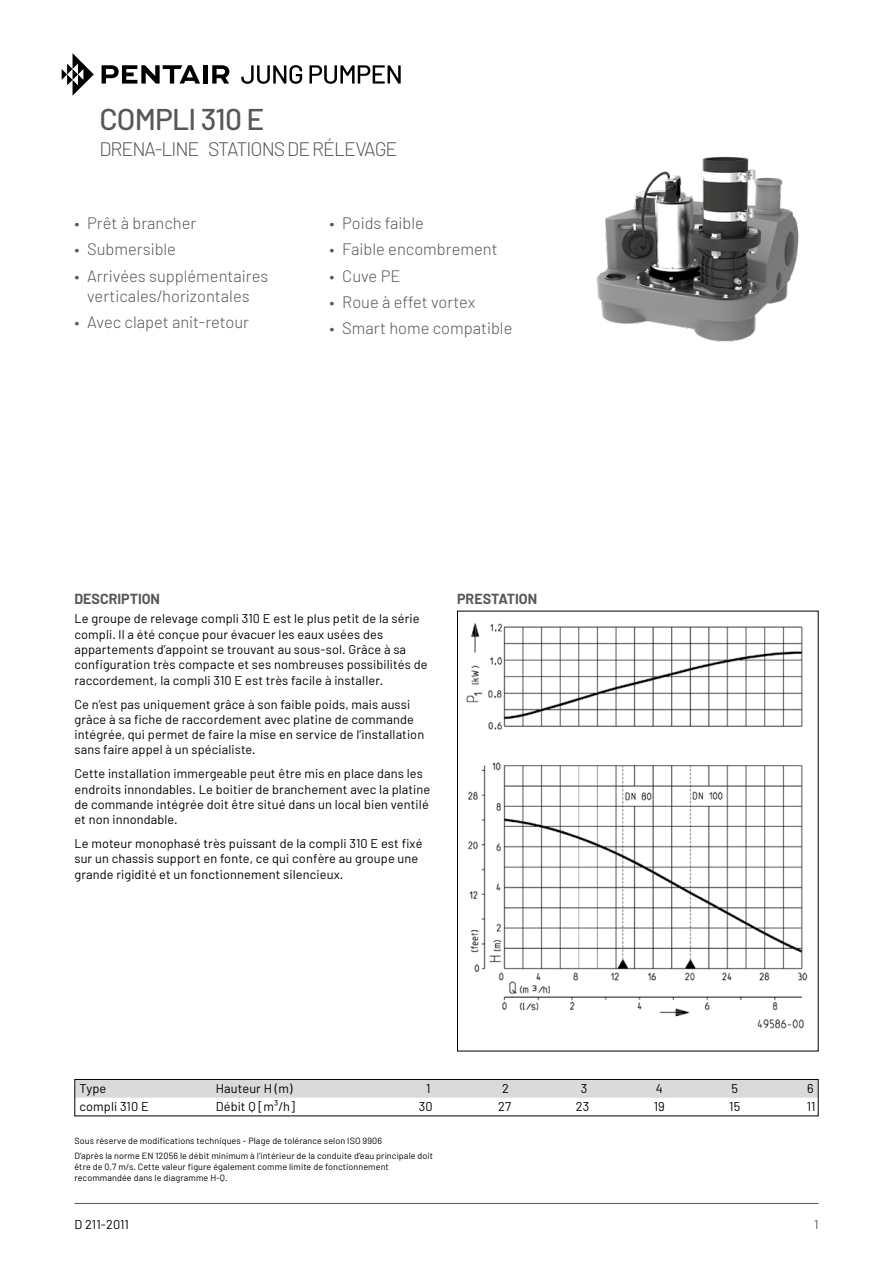
<style>
.page{position:relative;width:893px;height:1263px;background:#fff}
.page>*{position:absolute;margin:0;border:0;box-sizing:border-box;transform-origin:0 0}
.t1{font:500 30px "Barlow";letter-spacing:-.025em;color:#575756}
.t2{font:300 19.5px "Barlow";letter-spacing:-.05em;color:#575756}
.t3{font:300 16.5px/20.2px "Barlow";color:#575756;text-align:center}
.t4{font:700 14.25px "Barlow";color:#575756}
.t5{font:12.75px/15.3px "Barlow";letter-spacing:.01em;color:#000}
.t6{font:12.75px "Barlow";color:#575756}
.t7{font:9px/15px "Barlow";letter-spacing:.01em;color:#000}
</style>
<div class="page">
<hr style="left:74px;top:1203px;width:745px;height:1px;background:#575756">
<img style="left:596px;top:156px;width:203px;height:186px">
<img style="left:466px;top:623px;width:342px;height:406px">
<div style="left:76px;top:1081px;width:741px;height:17px;background:#dadada"></div>
<div style="left:74px;top:1079px;width:745px;height:37px;border:1px solid #000"></div>
<svg style="left:241px;top:65px;width:61px;height:19px"></svg>
<svg style="left:309px;top:65px;width:92px;height:19px"></svg>
<svg style="left:62px;top:53px;width:32px;height:43px"></svg>
<svg style="left:102px;top:65px;width:98px;height:19px"></svg>
<hr style="left:203px;top:65px;width:4px;height:19px;background:#000">
<svg style="left:212px;top:65px;width:17px;height:19px"></svg>
<h1 class="t1" style="left:99px;top:101px;width:166px">COMPLI 310 E</h1>
<h2 class="t2" style="left:99px;top:136px;width:299px">DRENA-LINE STATIONS DE RÉLEVAGE</h2>
<p class="t3" style="left:74px;top:213px;width:124px">• Prêt à brancher</p>
<p class="t3" style="left:74px;top:239px;width:103px">• Submersible</p>
<p class="t3" style="left:74px;top:265px;width:195px">• Arrivées supplémentaires verticales/horizontales</p>
<p class="t3" style="left:74px;top:311px;width:176px">• Avec clapet anit-retour</p>
<p class="t3" style="left:330px;top:213px;width:96px">• Poids faible</p>
<p class="t3" style="left:330px;top:239px;width:170px">• Faible encombrement</p>
<p class="t3" style="left:330px;top:265px;width:72px">• Cuve PE</p>
<p class="t3" style="left:330px;top:291px;width:147px">• Roue à effet vortex</p>
<p class="t3" style="left:330px;top:317px;width:184px">• Smart home compatible</p>
<p class="t4" style="left:74px;top:588px;width:87px">DESCRIPTION</p>
<p class="t4" style="left:457px;top:588px;width:82px">PRESTATION</p>
<p class="t5" style="left:74px;top:611px;width:355px">Le groupe de relevage compli 310 E est le plus petit de la série compli. ll a été conçue pour évacuer les eaux usées des appartements d’appoint se trouvant au sous-sol. Grâce à sa configuration très compacte et ses nombreuses possibilités de raccordement, la compli 310 E est très facile à installer.</p>
<p class="t5" style="left:74px;top:696px;width:351px">Ce n’est pas uniquement grâce à son faible poids, mais aussi grâce à sa fiche de raccordement avec platine de commande intégrée, qui permet de faire la mise en service de l’installation sans faire appel à un spécialiste.</p>
<p class="t5" style="left:74px;top:766px;width:357px">Cette installation immergeable peut être mis en place dans les endroits innondables. Le boitier de branchement avec la platine de commande intégrée doit être situé dans un local bien ventilé et non innondable.</p>
<p class="t5" style="left:74px;top:835px;width:350px">Le moteur monophasé très puissant de la compli 310 E est fixé sur un chassis support en fonte, ce qui confère au groupe une grande rigidité et un fonctionnement silencieux.</p>
<p class="t5" style="left:79px;top:1081px;width:28px">Type</p>
<p class="t5" style="left:216px;top:1081px;width:78px">Hauteur H (m)</p>
<p class="t5" style="left:426px;top:1081px;width:6px">1</p>
<p class="t5" style="left:502px;top:1081px;width:8px">2</p>
<p class="t5" style="left:581px;top:1081px;width:8px">3</p>
<p class="t5" style="left:656px;top:1081px;width:9px">4</p>
<p class="t5" style="left:732px;top:1081px;width:8px">5</p>
<p class="t5" style="left:807px;top:1081px;width:8px">6</p>
<p class="t5" style="left:79px;top:1099px;width:71px">compli 310 E</p>
<p class="t5" style="left:216px;top:1099px;width:81px">Débit Q [m³/h]</p>
<p class="t5" style="left:419px;top:1099px;width:15px">30</p>
<p class="t5" style="left:498px;top:1099px;width:14px">27</p>
<p class="t5" style="left:576px;top:1099px;width:15px">23</p>
<p class="t5" style="left:654px;top:1099px;width:13px">19</p>
<p class="t5" style="left:729px;top:1099px;width:13px">15</p>
<p class="t5" style="left:807px;top:1099px;width:10px">11</p>
<p class="t7" style="left:74px;top:1133px;width:360px">Sous réserve de modifications techniques - Plage de tolérance selon ISO 9906<br>D’après la norme EN 12056 le débit minimum à l’intérieur de la conduite d’eau principale doit</p>
<p class="t7" style="left:74px;top:1161px;width:316px;line-height:10.8px">être de 0,7 m/s. Cette valeur figure également comme limite de fonctionnement recommandée dans le diagramme H-Q.</p>
<p class="t5" style="left:74px;top:1216px;width:56px">D 211-2011</p>
<p class="t6" style="left:814px;top:1216px;width:6px">1</p>
</div>
